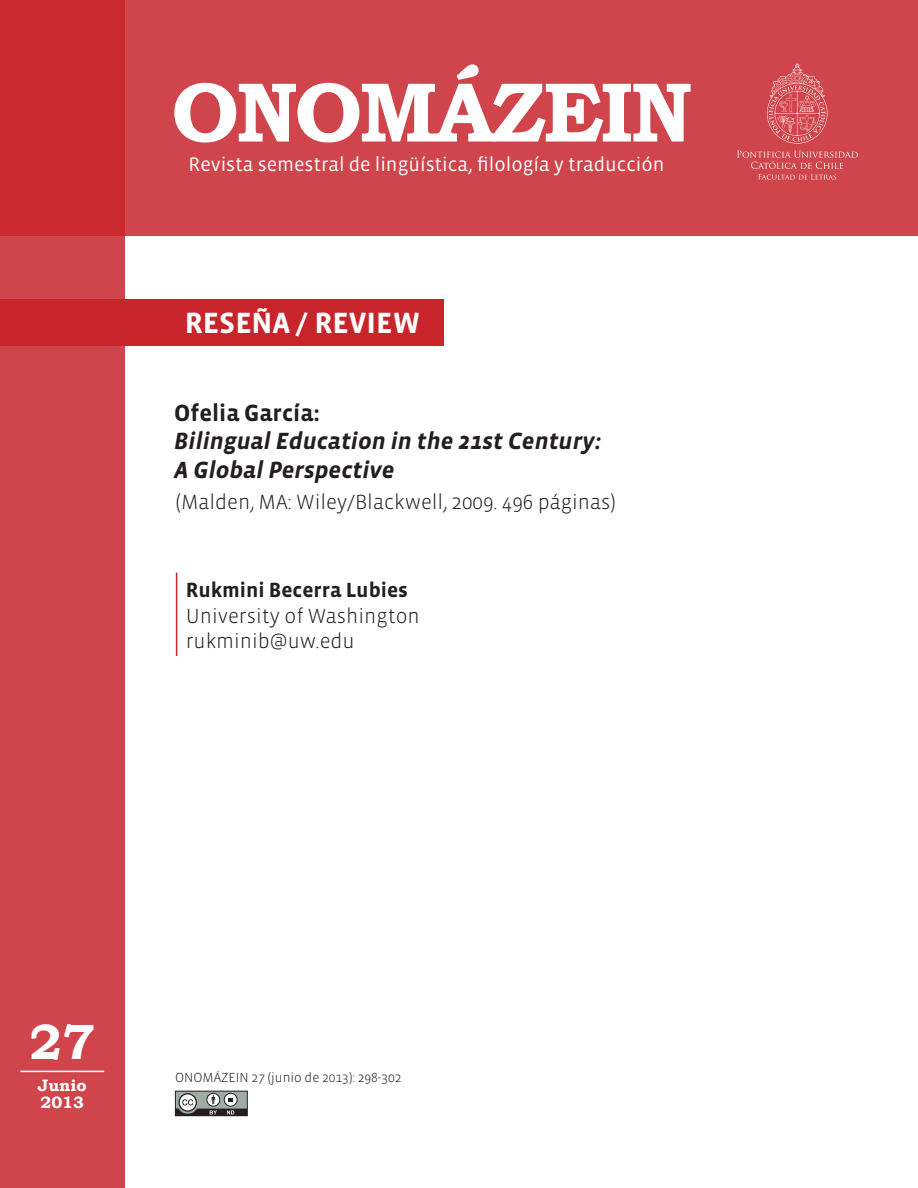
<style>
.page{position:relative;width:918px;height:1188px;background:#fff}
.page>*{position:absolute;margin:0;border:0;box-sizing:border-box;transform-origin:0 0}
.t1{font:700 49.5px "Bookman Old Style";color:#fff}
.t2{font:700 30px "Vista Sans";color:#fff}
.t3{font:italic 700 24px "Vista Sans";color:#231f20}
.t4{font:700 24px "Vista Sans";color:#231f20}
.t5{font:300 21px "Vista Sans";color:#231f20}
.t6{font:700 21px "Vista Sans";color:#231f20}
.t7{font:19.95px "Vista Sans";color:#fff}
.t8{font:700 16.5px "Bookman Old Style";color:#fff}
.t9{font:300 13.5px "Vista Sans";color:#231f20}
</style>
<div class="page">
<div style="left:0;top:299px;width:444px;height:47px;background:#c8242b"></div>
<div style="left:175px;top:1091px;width:72px;height:25px;background:#a0ada6"></div>
<div style="left:175px;top:1091px;width:73px;height:25px;border:1px solid #231f20"></div>
<div style="left:178px;top:1093px;width:19px;height:19px;border:1px solid #231f20;border-radius:50%"></div>
<div style="left:207px;top:1093px;width:13px;height:13px;background:#464645;border-radius:50%"></div>
<div style="left:206px;top:1093px;width:14px;height:14px;border:1px solid #231f20;border-radius:50%"></div>
<div style="left:224px;top:1093px;width:13px;height:13px;background:#4a4a49;border-radius:50%"></div>
<div style="left:224px;top:1093px;width:14px;height:14px;border:1px solid #231f20;border-radius:50%"></div>
<svg style="left:175px;top:1095px;width:72px;height:21px"></svg>
<hr style="left:176px;top:573px;width:1px;height:83px;background:#c8242b">
<div style="left:0;top:0;width:125px;height:1188px;background:#d0454b"></div>
<svg style="left:0;top:0;width:918px;height:236px;background:#ce4046"></svg>
<svg style="left:767px;top:64px;width:60px;height:80px;background:#d65f64"></svg>
<svg style="left:737px;top:151px;width:121px;height:29px;background:#d4585d"></svg>
<svg style="left:174px;top:64px;width:517px;height:79px"></svg>
<hr style="left:20px;top:1071px;width:84px;height:1px;background:#fff">
<p class="t7" style="left:189px;top:154px;width:477px">Revista semestral de lingüística, filología y traducción</p>
<p class="t2" style="left:185px;top:308px;width:237px">RESEÑA / REVIEW</p>
<p class="t4" style="left:174px;top:400px;width:147px">Ofelia García:</p>
<p class="t3" style="left:174px;top:429px;width:428px">Bilingual Education in the 21st Century:</p>
<p class="t3" style="left:174px;top:458px;width:222px">A Global Perspective</p>
<p class="t5" style="left:176px;top:492px;width:441px">(Malden, MA: Wiley/Blackwell, 2009. 496 páginas)</p>
<p class="t6" style="left:186px;top:579px;width:224px">Rukmini Becerra Lubies</p>
<p class="t5" style="left:186px;top:605px;width:236px">University of Washington</p>
<p class="t5" style="left:186px;top:631px;width:170px">rukminib@uw.edu</p>
<p class="t1" style="left:30px;top:1007px;width:67px">27</p>
<p class="t8" style="left:38px;top:1074px;width:50px">Junio</p>
<p class="t8" style="left:40px;top:1090px;width:45px">2013</p>
<p class="t9" style="left:175px;top:1070px;width:228px">ONOMÁZEIN 27 (junio de 2013): 298-302</p>
</div>
